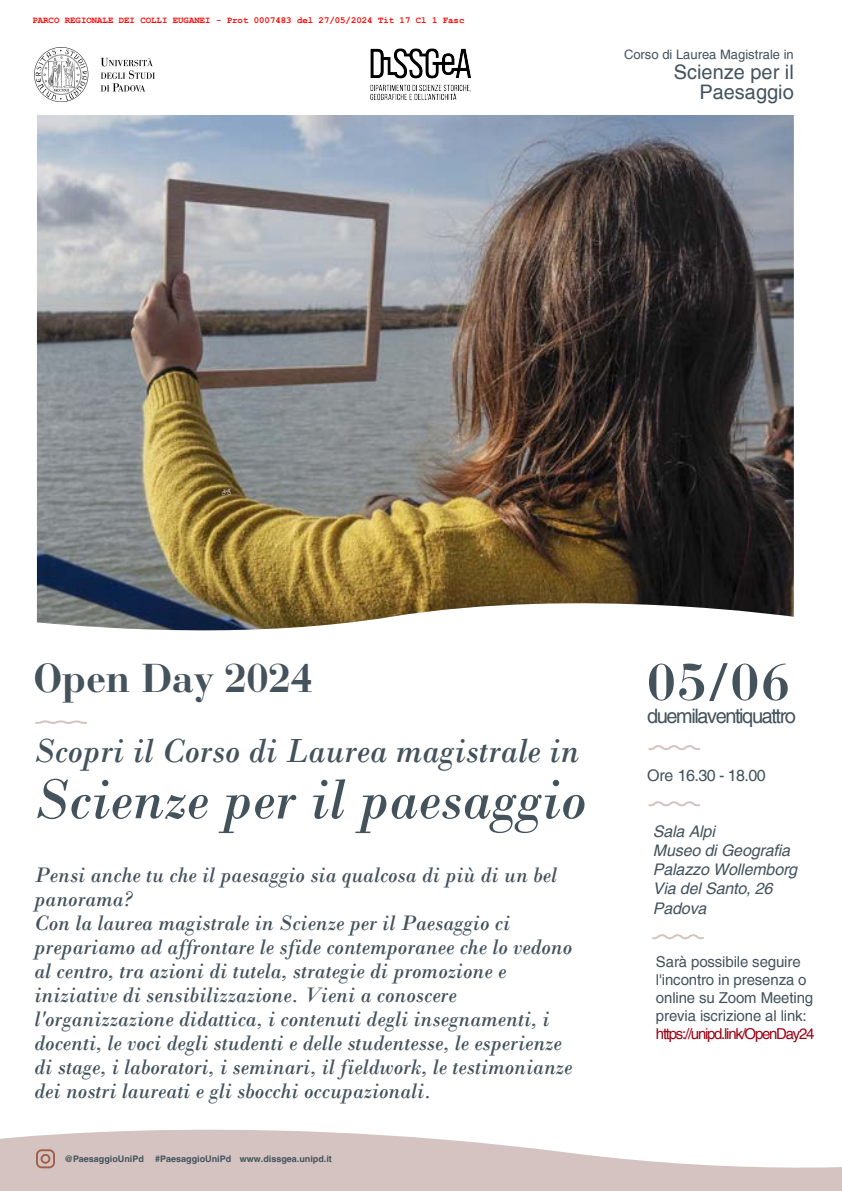
<style>
.page{position:relative;width:842px;height:1191px;background:#fff}
.page>*{position:absolute;margin:0;border:0;box-sizing:border-box;transform-origin:0 0}
.t1{font:italic 59px "Bodoni";color:#43525b}
.t2{font:700 51.5px "Bauer Bodoni Std";color:#43525b}
.t3{font:700 40px "Bauer Bodoni Std";letter-spacing:-.005em;color:#43525b}
.t4{font:italic 35px "Bodoni";color:#43525b}
.t5{font:italic 22px/24px "Bodoni";color:#43525b}
.t6{font:20px/20px "Helvetica";color:#43525b;text-align:right}
.t7{font:20px "Helvetica";letter-spacing:-.07em;color:#43525b}
.t8{font:italic 16px/19.2px "Helvetica";letter-spacing:-.01em;color:#43525b}
.t9{font:16px "Helvetica";letter-spacing:-.035em;color:#43525b}
.t10{font:15px/18px "Helvetica";letter-spacing:-.01em;color:#43525b}
.t11{font:15px "Helvetica";letter-spacing:-.085em;color:#9b0014}
.t12{font:13px "Helvetica";color:#43525b}
.t13{font:700 9px "Courier New";color:#f00}
.t14{font:700 9px "Helvetica";color:#43525b}
</style>
<div class="page">
<img style="left:37px;top:115px;width:757px;height:516px">
<svg style="left:648px;top:801px;width:52px;height:6px"></svg>
<svg style="left:652px;top:934px;width:52px;height:6px"></svg>
<svg style="left:648px;top:745px;width:52px;height:6px"></svg>
<svg style="left:35px;top:720px;width:52px;height:4px"></svg>
<svg style="left:0;top:1129px;width:842px;height:62px;fill:#d4c3c1"></svg>
<svg style="left:222px;top:488px;width:9px;height:7px"></svg>
<svg style="left:36px;top:1149px;width:19px;height:19px"></svg>
<img style="left:370px;top:48px;width:101px;height:52px">
<img style="left:34px;top:48px;width:120px;height:53px">
<p class="t13" style="left:32px;top:16px;width:433px">PARCO REGIONALE DEI COLLI EUGANEI - Prot 0007483 del 27/05/2024 Tit 17 Cl 1 Fasc</p>
<p class="t12" style="left:624px;top:46px;width:171px">Corso di Laurea Magistrale in</p>
<p class="t6" style="left:674px;top:62px;width:122px">Scienze per il<br>Paesaggio</p>
<h3 class="t3" style="left:33px;top:653px;width:281px">Open Day 2024</h3>
<h3 class="t4" style="left:34px;top:730px;width:547px">Scopri il Corso di Laurea magistrale in</h3>
<h1 class="t1" style="left:34px;top:764px;width:554px">Scienze per il paesaggio</h1>
<p class="t5" style="left:35px;top:862px;width:539px">Pensi anche tu che il paesaggio sia qualcosa di più di un bel panorama?<br>Con la laurea magistrale in Scienze per il Paesaggio ci prepariamo ad affrontare le sfide contemporanee che lo vedono al centro, tra azioni di tutela, strategie di promozione e iniziative di sensibilizzazione. Vieni a conoscere l'organizzazione didattica, i contenuti degli insegnamenti, i docenti, le voci degli studenti e delle studentesse, le esperienze di stage, i laboratori, i seminari, il fieldwork, le testimonianze dei nostri laureati e gli sbocchi occupazionali.</p>
<p class="t14" style="left:64px;top:1153px;width:81px">@PaesaggioUniPd</p>
<p class="t14" style="left:155px;top:1153px;width:178px">#PaesaggioUniPd www.dissgea.unipd.it</p>
<h2 class="t2" style="left:647px;top:651px;width:144px">05/06</h2>
<p class="t7" style="left:647px;top:705px;width:150px">duemilaventiquattro</p>
<p class="t9" style="left:647px;top:765px;width:120px">Ore 16.30 - 18.00</p>
<p class="t8" style="left:653px;top:821px;width:146px">Sala Alpi<br>Museo di Geografia<br>Palazzo Wollemborg<br>Via del Santo, 26<br>Padova</p>
<p class="t10" style="left:656px;top:952px;width:159px">Sarà possibile seguire l'incontro in presenza o online su Zoom Meeting previa iscrizione al link:</p>
<p class="t11" style="left:656px;top:1024px;width:160px">https://unipd.link/OpenDay24</p>
</div>
